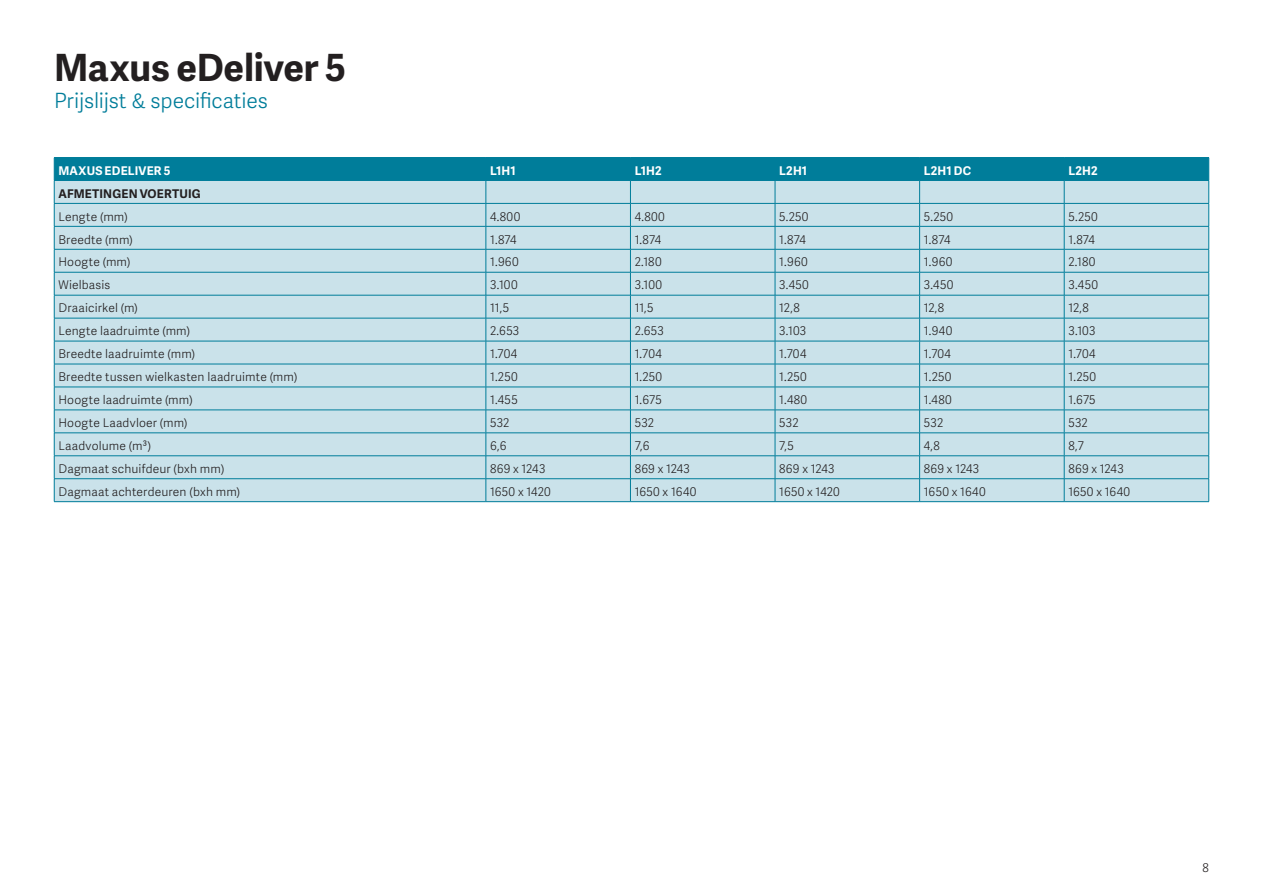
<style>
.page{position:relative;width:1263px;height:893px;background:#fff}
.page>*{position:absolute;margin:0;border:0;box-sizing:border-box;transform-origin:0 0}
.t1{font:700 37.5px "Adelle Sans EXT";letter-spacing:-.005em;color:#231f20}
.t2{font:300 21px "Adelle Sans EXT";color:#007d9a}
.t3{font:300 12px "Adelle Sans EXT";letter-spacing:.015em;color:#231f20}
.t4{font:700 12px "Adelle Sans EXT";letter-spacing:.015em;color:#fff}
.t5{font:700 12px "Adelle Sans EXT";letter-spacing:.015em;color:#231f20}
</style>
<div class="page">
<hr style="left:54px;top:157px;width:432px;height:1px;background:#007d9a">
<hr style="left:486px;top:157px;width:144px;height:1px;background:#007d9a">
<hr style="left:630px;top:157px;width:145px;height:1px;background:#007d9a">
<hr style="left:775px;top:157px;width:145px;height:1px;background:#007d9a">
<hr style="left:920px;top:157px;width:144px;height:1px;background:#007d9a">
<hr style="left:1064px;top:157px;width:145px;height:1px;background:#007d9a">
<svg style="left:54px;top:158px;width:1155px;height:343px;background:#b0d5e0"></svg>
<hr style="left:54px;top:501px;width:432px;height:1px;background:#007d9a">
<hr style="left:486px;top:501px;width:144px;height:1px;background:#007d9a">
<hr style="left:630px;top:501px;width:145px;height:1px;background:#007d9a">
<hr style="left:775px;top:501px;width:145px;height:1px;background:#007d9a">
<hr style="left:920px;top:501px;width:144px;height:1px;background:#007d9a">
<hr style="left:1064px;top:501px;width:145px;height:1px;background:#007d9a">
<h1 class="t1" style="left:54px;top:37px;width:294px">Maxus eDeliver 5</h1>
<h2 class="t2" style="left:54px;top:84px;width:216px">Prijslijst &amp; specificaties</h2>
<p class="t4" style="left:58px;top:161px;width:113px">MAXUS EDELIVER 5</p>
<p class="t4" style="left:490px;top:161px;width:27px">L1H1</p>
<p class="t4" style="left:635px;top:161px;width:28px">L1H2</p>
<p class="t4" style="left:779px;top:161px;width:29px">L2H1</p>
<p class="t4" style="left:924px;top:161px;width:49px">L2H1 DC</p>
<p class="t4" style="left:1068px;top:161px;width:31px">L2H2</p>
<p class="t5" style="left:58px;top:184px;width:144px">AFMETINGEN VOERTUIG</p>
<p class="t3" style="left:58px;top:207px;width:71px">Lengte (mm)</p>
<p class="t3" style="left:490px;top:207px;width:32px">4.800</p>
<p class="t3" style="left:635px;top:207px;width:32px">4.800</p>
<p class="t3" style="left:779px;top:207px;width:31px">5.250</p>
<p class="t3" style="left:924px;top:207px;width:31px">5.250</p>
<p class="t3" style="left:1068px;top:207px;width:31px">5.250</p>
<p class="t3" style="left:58px;top:230px;width:76px">Breedte (mm)</p>
<p class="t3" style="left:490px;top:230px;width:28px">1.874</p>
<p class="t3" style="left:635px;top:230px;width:28px">1.874</p>
<p class="t3" style="left:779px;top:230px;width:28px">1.874</p>
<p class="t3" style="left:924px;top:230px;width:28px">1.874</p>
<p class="t3" style="left:1068px;top:230px;width:28px">1.874</p>
<p class="t3" style="left:58px;top:253px;width:73px">Hoogte (mm)</p>
<p class="t3" style="left:490px;top:253px;width:30px">1.960</p>
<p class="t3" style="left:635px;top:253px;width:28px">2.180</p>
<p class="t3" style="left:779px;top:253px;width:30px">1.960</p>
<p class="t3" style="left:924px;top:253px;width:30px">1.960</p>
<p class="t3" style="left:1068px;top:253px;width:28px">2.180</p>
<p class="t3" style="left:58px;top:276px;width:53px">Wielbasis</p>
<p class="t3" style="left:490px;top:276px;width:29px">3.100</p>
<p class="t3" style="left:635px;top:276px;width:29px">3.100</p>
<p class="t3" style="left:779px;top:276px;width:31px">3.450</p>
<p class="t3" style="left:924px;top:276px;width:31px">3.450</p>
<p class="t3" style="left:1068px;top:276px;width:31px">3.450</p>
<p class="t3" style="left:58px;top:299px;width:81px">Draaicirkel (m)</p>
<p class="t3" style="left:490px;top:299px;width:20px">11,5</p>
<p class="t3" style="left:635px;top:299px;width:20px">11,5</p>
<p class="t3" style="left:779px;top:299px;width:22px">12,8</p>
<p class="t3" style="left:924px;top:299px;width:22px">12,8</p>
<p class="t3" style="left:1068px;top:299px;width:22px">12,8</p>
<p class="t3" style="left:58px;top:322px;width:133px">Lengte laadruimte (mm)</p>
<p class="t3" style="left:490px;top:322px;width:31px">2.653</p>
<p class="t3" style="left:635px;top:322px;width:31px">2.653</p>
<p class="t3" style="left:779px;top:322px;width:29px">3.103</p>
<p class="t3" style="left:924px;top:322px;width:30px">1.940</p>
<p class="t3" style="left:1068px;top:322px;width:29px">3.103</p>
<p class="t3" style="left:58px;top:345px;width:138px">Breedte laadruimte (mm)</p>
<p class="t3" style="left:490px;top:345px;width:29px">1.704</p>
<p class="t3" style="left:635px;top:345px;width:29px">1.704</p>
<p class="t3" style="left:779px;top:345px;width:29px">1.704</p>
<p class="t3" style="left:924px;top:345px;width:29px">1.704</p>
<p class="t3" style="left:1068px;top:345px;width:29px">1.704</p>
<p class="t3" style="left:58px;top:368px;width:240px">Breedte tussen wielkasten laadruimte (mm)</p>
<p class="t3" style="left:490px;top:368px;width:29px">1.250</p>
<p class="t3" style="left:635px;top:368px;width:29px">1.250</p>
<p class="t3" style="left:779px;top:368px;width:29px">1.250</p>
<p class="t3" style="left:924px;top:368px;width:29px">1.250</p>
<p class="t3" style="left:1068px;top:368px;width:29px">1.250</p>
<p class="t3" style="left:58px;top:391px;width:136px">Hoogte laadruimte (mm)</p>
<p class="t3" style="left:490px;top:391px;width:29px">1.455</p>
<p class="t3" style="left:635px;top:391px;width:29px">1.675</p>
<p class="t3" style="left:779px;top:391px;width:29px">1.480</p>
<p class="t3" style="left:924px;top:391px;width:29px">1.480</p>
<p class="t3" style="left:1068px;top:391px;width:29px">1.675</p>
<p class="t3" style="left:58px;top:413px;width:131px">Hoogte Laadvloer (mm)</p>
<p class="t3" style="left:490px;top:413px;width:21px">532</p>
<p class="t3" style="left:635px;top:413px;width:21px">532</p>
<p class="t3" style="left:779px;top:413px;width:21px">532</p>
<p class="t3" style="left:924px;top:413px;width:21px">532</p>
<p class="t3" style="left:1068px;top:413px;width:21px">532</p>
<p class="t3" style="left:58px;top:436px;width:94px">Laadvolume (m³)</p>
<p class="t3" style="left:490px;top:436px;width:18px">6,6</p>
<p class="t3" style="left:635px;top:436px;width:16px">7,6</p>
<p class="t3" style="left:779px;top:436px;width:16px">7,5</p>
<p class="t3" style="left:924px;top:436px;width:17px">4,8</p>
<p class="t3" style="left:1068px;top:436px;width:17px">8,7</p>
<p class="t3" style="left:58px;top:459px;width:167px">Dagmaat schuifdeur (bxh mm)</p>
<p class="t3" style="left:490px;top:459px;width:57px">869 x 1243</p>
<p class="t3" style="left:635px;top:459px;width:57px">869 x 1243</p>
<p class="t3" style="left:779px;top:459px;width:57px">869 x 1243</p>
<p class="t3" style="left:924px;top:459px;width:57px">869 x 1243</p>
<p class="t3" style="left:1068px;top:459px;width:57px">869 x 1243</p>
<p class="t3" style="left:58px;top:482px;width:183px">Dagmaat achterdeuren (bxh mm)</p>
<p class="t3" style="left:490px;top:482px;width:62px">1650 x 1420</p>
<p class="t3" style="left:635px;top:482px;width:63px">1650 x 1640</p>
<p class="t3" style="left:779px;top:482px;width:62px">1650 x 1420</p>
<p class="t3" style="left:924px;top:482px;width:63px">1650 x 1640</p>
<p class="t3" style="left:1068px;top:482px;width:63px">1650 x 1640</p>
<p class="t3" style="left:1203px;top:858px;width:8px">8</p>
</div>
